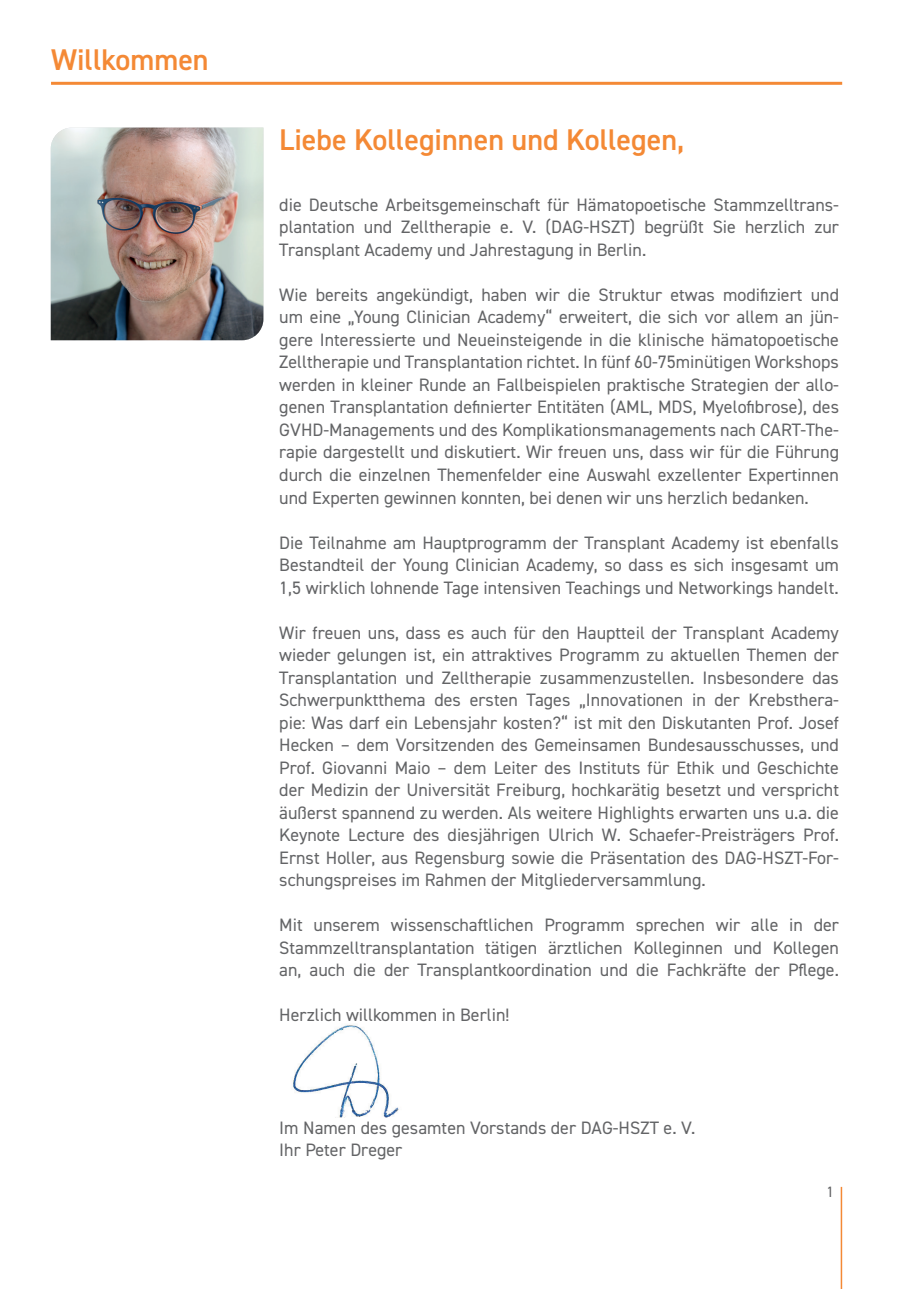
<style>
.page{position:relative;width:906px;height:1289px;background:#fff}
.page>*{position:absolute;margin:0;border:0;box-sizing:border-box;transform-origin:0 0}
.t1{font:600 30px "DIN2014";color:#f48935}
.t2{font:18px/22.5px "DIN2014";color:#636466;text-align:justify}
.t3{font:15px "DIN2014";color:#636466}
</style>
<div class="page">
<img style="left:293px;top:1025px;width:106px;height:92px">
<hr style="left:51px;top:82px;width:791px;height:3px;background:#f48935">
<hr style="left:840px;top:1186px;width:2px;height:102px;background:#f48935">
<img style="left:51px;top:128px;width:212px;height:212px">
<p class="t1" style="left:51px;top:40px;width:159px">Willkommen</p>
<p class="t1" style="left:279px;top:120px;width:406px">Liebe Kolleginnen und Kollegen,</p>
<p class="t2" style="left:279px;top:193px;width:561px">die Deutsche Arbeitsgemeinschaft für Hämatopoetische Stammzelltrans&shy;plantation und Zelltherapie e. V. (DAG-HSZT) begrüßt Sie herzlich zur Transplant Academy und Jahrestagung in Berlin.</p>
<p class="t2" style="left:279px;top:283px;width:561px">Wie bereits angekündigt, haben wir die Struktur etwas modifiziert und um eine „Young Clinician Academy“ erweitert, die sich vor allem an jün&shy;gere Interessierte und Neueinsteigende in die klinische hämatopoetische Zelltherapie und Transplantation richtet. In fünf 60-75minütigen Workshops werden in kleiner Runde an Fallbeispielen praktische Strategien der allo&shy;genen Transplantation definierter Entitäten (AML, MDS, Myelofibrose), des GVHD-Managements und des Komplikationsmanagements nach CART-The&shy;rapie dargestellt und diskutiert. Wir freuen uns, dass wir für die Führung durch die einzelnen Themenfelder eine Auswahl exzellenter Expertinnen und Experten gewinnen konnten, bei denen wir uns herzlich bedanken.</p>
<p class="t2" style="left:279px;top:530px;width:561px">Die Teilnahme am Hauptprogramm der Transplant Academy ist ebenfalls Bestandteil der Young Clinician Academy, so dass es sich insgesamt um 1,5 wirklich lohnende Tage intensiven Teachings und Networkings handelt.</p>
<p class="t2" style="left:279px;top:620px;width:561px">Wir freuen uns, dass es auch für den Hauptteil der Transplant Academy wieder gelungen ist, ein attraktives Programm zu aktuellen Themen der Transplantation und Zelltherapie zusammenzustellen. Insbesondere das Schwerpunktthema des ersten Tages „Innovationen in der Krebsthera&shy;pie: Was darf ein Lebensjahr kosten?“ ist mit den Diskutanten Prof. Josef</p>
<p class="t2" style="left:279px;top:733px;width:561px">Hecken – dem Vorsitzenden des Gemeinsamen Bundesausschusses, und Prof. Giovanni Maio – dem Leiter des Instituts für Ethik und Geschichte der Medizin der Universität Freiburg, hochkarätig besetzt und verspricht äußerst spannend zu werden. Als weitere Highlights erwarten uns u.a. die Keynote Lecture des diesjährigen Ulrich W. Schaefer-Preisträgers Prof.<br>Ernst Holler, aus Regensburg sowie die Präsentation des DAG-HSZT-For&shy;schungspreises im Rahmen der Mitgliederversammlung.</p>
<p class="t2" style="left:279px;top:913px;width:561px">Mit unserem wissenschaftlichen Programm sprechen wir alle in der</p>
<p class="t2" style="left:279px;top:935px;width:561px">Stammzelltransplantation tätigen ärztlichen Kolleginnen und Kollegen an, auch die der Transplantkoordination und die Fachkräfte der Pflege.</p>
<p class="t2" style="left:279px;top:1003px;width:232px">Herzlich willkommen in Berlin!</p>
<p class="t2" style="left:279px;top:1115px;width:417px">Im Namen des gesamten Vorstands der DAG-HSZT e. V.</p>
<p class="t2" style="left:279px;top:1138px;width:125px">Ihr Peter Dreger</p>
<p class="t3" style="left:826px;top:1182px;width:9px">1</p>
</div>
